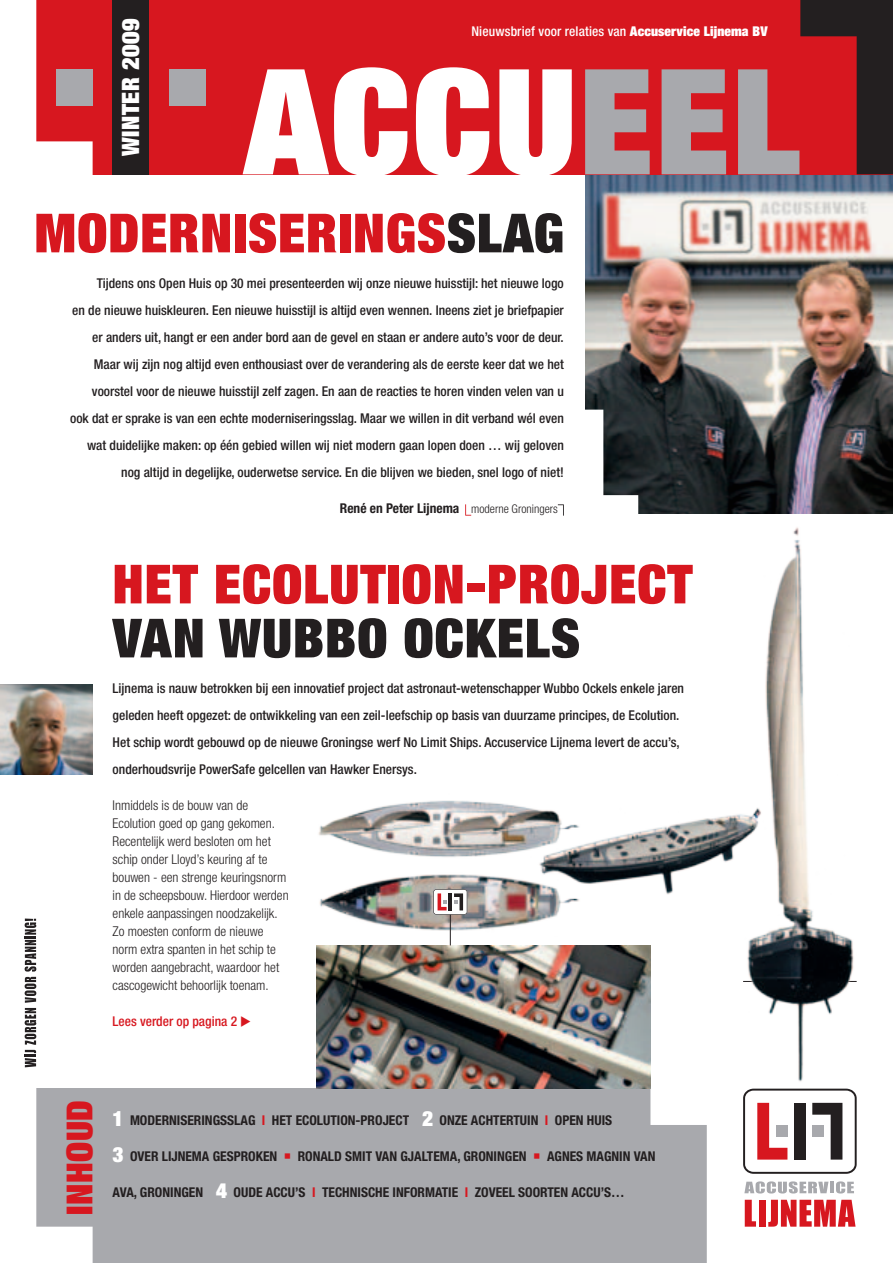
<style>
.page{position:relative;width:893px;height:1263px;background:#fff}
.page>*{position:absolute;margin:0;border:0;box-sizing:border-box;transform-origin:0 0}
.t1{font:900 condensed 54px "Helvetica Neue LT Std";letter-spacing:.02em;color:#d7171f}
.t2{font:900 condensed 54px "Helvetica Neue LT Std";letter-spacing:.02em;color:#231f20}
.t3{font:900 condensed 36px "Helvetica Neue LT Std";letter-spacing:.02em;color:#d7171f}
.t4{font:900 condensed 24px "Helvetica Neue LT Std";letter-spacing:.02em;color:#fff}
.t5{font:500 condensed 13.5px/27px "Helvetica Neue LT Std";color:#231f20}
.t6{font:300 condensed 13.5px/18px "Helvetica Neue LT Std";color:#231f20}
.t7{font:700 condensed 13.5px "Helvetica Neue LT Std";color:#231f20}
.t8{font:500 condensed 13.5px "Helvetica Neue LT Std";letter-spacing:.01em;color:#fff}
.t9{font:500 condensed 13.5px "Helvetica Neue LT Std";color:#d7171f}
.s1{font-weight:900}
.s2{font-weight:300;font-size:12px}
.s3{font-weight:900;font-size:21px;color:#fff}
.s4{color:#d7171f}
</style>
<div class="page">
<img style="left:318px;top:800px;width:261px;height:136px">
<img style="left:585px;top:174px;width:308px;height:339px">
<div style="left:0;top:1089px;width:707px;height:174px;background:#a8a9ad"></div>
<svg style="left:0;top:1088px;width:93px;height:175px"></svg>
<div style="left:0;top:0;width:893px;height:174px;background:#d7171f"></div>
<svg style="left:0;top:0;width:93px;height:175px"></svg>
<svg style="left:585px;top:0;width:308px;height:174px"></svg>
<svg style="left:243px;top:67px;width:329px;height:108px"></svg>
<div style="left:113px;top:0;width:36px;height:174px;background:#231f20"></div>
<div style="left:56px;top:69px;width:37px;height:36px;background:#a8a9ad"></div>
<div style="left:169px;top:69px;width:36px;height:36px;background:#a8a9ad"></div>
<svg style="left:25px;top:977px;width:11px;height:90px"></svg>
<svg style="left:25px;top:918px;width:11px;height:53px"></svg>
<svg style="left:585px;top:410px;width:53px;height:103px"></svg>
<svg style="left:650px;top:1084px;width:207px;height:179px"></svg>
<svg style="left:465px;top:504px;width:6px;height:12px"></svg>
<svg style="left:558px;top:504px;width:6px;height:12px"></svg>
<img style="left:743px;top:513px;width:114px;height:576px">
<img style="left:317px;top:945px;width:333px;height:144px">
<img style="left:514px;top:805px;width:272px;height:96px">
<hr style="left:450px;top:915px;width:1px;height:30px;background:#231f20">
<svg style="left:433px;top:889px;width:34px;height:26px"></svg>
<img style="left:0;top:684px;width:93px;height:90px">
<h3 class="t4" style="left:115px;top:156px;width:138px;rotate:-90deg">WINTER 2009</h3>
<p class="t8" style="left:471px;top:23px;width:298px">Nieuwsbrief voor relaties van <span class="s1">ACCUSERVICE LIJNEMA BV</span></p>
<h1 class="t1" style="left:34px;top:199px;width:193px">MODERNISE</h1>
<h1 class="t1" style="left:306px;top:199px;width:60px">RINGS</h1>
<h1 class="t2" style="left:447px;top:199px;width:116px">SLAG</h1>
<p class="t5" style="left:70px;top:270px;width:495px;text-align:right">Tijdens ons Open Huis op 30 mei presenteerden wij onze nieuwe huisstijl: het nieuwe logo<br>en de nieuwe huiskleuren. Een nieuwe huisstijl is altijd even wennen. Ineens ziet je briefpapier er anders uit, hangt er een ander bord aan de gevel en staan er andere auto’s voor de deur.<br>Maar wij zijn nog altijd even enthousiast over de verandering als de eerste keer dat we het voorstel voor de nieuwe huisstijl zelf zagen. En aan de reacties te horen vinden velen van u ook dat er sprake is van een echte moderniseringsslag. Maar we willen in dit verband wél even wat duidelijke maken: op één gebied willen wij niet modern gaan lopen doen … wij geloven nog altijd in degelijke, ouderwetse service. En die blijven we bieden, snel logo of niet!</p>
<p class="t7" style="left:340px;top:500px;width:219px">RENÉ EN PETER LIJNEMA <span class="s2">moderne Groningers</span></p>
<h1 class="t1" style="left:113px;top:550px;width:158px">HET ECOLUTION</h1>
<h1 class="t1" style="left:466px;top:550px;width:172px">-PROJECT</h1>
<h1 class="t2" style="left:113px;top:604px;width:182px">VAN WUBBO</h1>
<h1 class="t2" style="left:404px;top:604px;width:61px">OCKELS</h1>
<p class="t5" style="left:113px;top:675px;width:573px">Lijnema is nauw betrokken bij een innovatief project dat astronaut-wetenschapper Wubbo Ockels enkele jaren geleden heeft opgezet: de ontwikkeling van een zeil-leefschip op basis van duurzame principes, de Ecolution.<br>Het schip wordt gebouwd op de nieuwe Groningse werf No Limit Ships. Accuservice Lijnema levert de accu’s, onderhoudsvrije PowerSafe gelcellen van Hawker Enersys.</p>
<p class="t6" style="left:113px;top:796px;width:178px">Inmiddels is de bouw van de<br>Ecolution goed op gang gekomen.<br>Recentelijk werd besloten om het schip onder Lloyd’s keuring af te bouwen - een strenge keuringsnorm in de scheepsbouw. Hierdoor werden enkele aanpassingen noodzakelijk.<br>Zo moesten conform de nieuwe norm extra spanten in het schip te worden aangebracht, waardoor het cascogewicht behoorlijk toenam.</p>
<p class="t9" style="left:113px;top:1013px;width:140px">Lees verder op pagina 2 ◆</p>
<h2 class="t3" style="left:57px;top:1215px;width:115px;rotate:-90deg">INHOUD</h2>
<p class="t7" style="left:113px;top:1112px;width:284px"><span class="s3">1</span> MODERNISERINGSSLAG <span class="s4">I</span> HET ECOLUTION-PROJECT</p>
<p class="t7" style="left:422px;top:1112px;width:57px"><span class="s3">2</span> ONZE ACHTERT</p>
<p class="t7" style="left:520px;top:1112px;width:94px">UIN <span class="s4">I</span> OPEN HUIS</p>
<p class="t7" style="left:113px;top:1148px;width:33px"><span class="s3">3</span> OVER</p>
<p class="t7" style="left:162px;top:1148px;width:33px">LIJNEMA</p>
<p class="t7" style="left:213px;top:1148px;width:141px">GESPROKEN <span class="s4">○</span> RONALD SMIT</p>
<p class="t7" style="left:375px;top:1148px;width:47px">VAN GJALTEMA</p>
<p class="t7" style="left:457px;top:1148px;width:200px">, GRONINGEN <span class="s4">○</span> AGNES MAGNIN VAN</p>
<p class="t7" style="left:113px;top:1184px;width:218px">AVA, GRONINGEN <span class="s3">4</span> OUDE ACCU’S <span class="s4">I</span> TECH</p>
<p class="t7" style="left:350px;top:1184px;width:133px">NISCHE INFORMATIE <span class="s4">I</span> ZOVEEL</p>
<p class="t7" style="left:518px;top:1184px;width:15px">SOORTE</p>
<p class="t7" style="left:560px;top:1184px;width:66px">N ACCU’S…</p>
</div>
